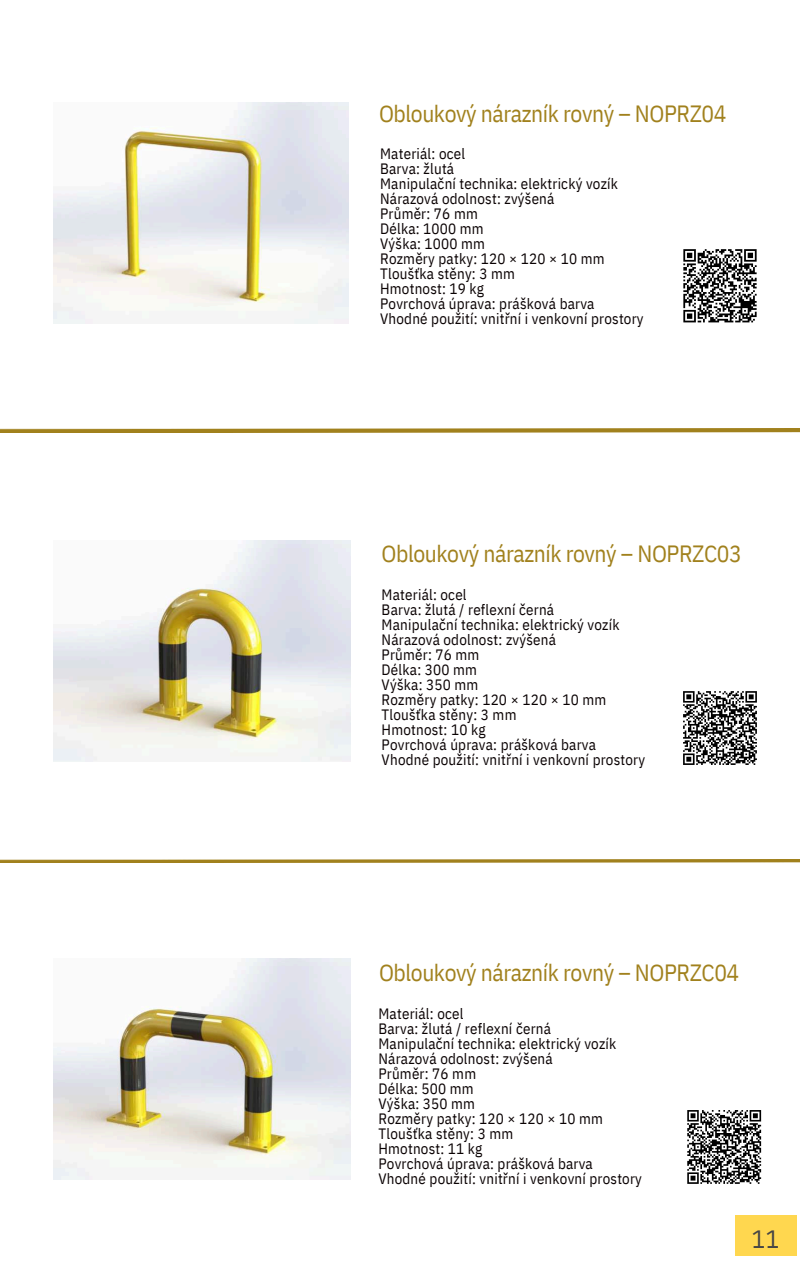
<style>
.page{position:relative;width:800px;height:1280px;background:#fff}
.page>*{position:absolute;margin:0;border:0;box-sizing:border-box;transform-origin:0 0}
.t1{font:25px "IBM Plex Sans Cond";color:#474645}
.t2{font:23.5px "IBM Plex Sans Cond";letter-spacing:-.02em;color:#a1811d}
.t3{font:15px/15px "IBM Plex Sans Cond";letter-spacing:.015em;color:#0a0203}
</style>
<div class="page">
<img style="left:53px;top:102px;width:295px;height:221px">
<img style="left:53px;top:540px;width:297px;height:222px">
<img style="left:53px;top:959px;width:298px;height:220px">
<hr style="left:0;top:429px;width:800px;height:3px;background:#a1811d">
<img style="left:0;top:860px;width:800px;height:3px">
<div style="left:735px;top:1215px;width:61px;height:41px;background:#ffd74f"></div>
<svg style="left:683px;top:249px;width:74px;height:74px"></svg>
<svg style="left:683px;top:691px;width:74px;height:74px"></svg>
<svg style="left:687px;top:1110px;width:75px;height:74px"></svg>
<h2 class="t2" style="left:379px;top:97px;width:349px">Obloukový nárazník rovný – NOPRZ04</h2>
<h3 class="t3" style="left:380px;top:146px;width:87px">Materiál: ocel</h3>
<p class="t3" style="left:380px;top:161px;width:76px">Barva: žlutá</p>
<p class="t3" style="left:380px;top:176px;width:239px">Manipulační technika: elektrický vozík</p>
<p class="t3" style="left:380px;top:191px;width:176px">Nárazová odolnost: zvýšená</p>
<h3 class="t3" style="left:380px;top:206px;width:99px">Průměr: 76 mm</h3>
<p class="t3" style="left:380px;top:221px;width:105px">Délka: 1000 mm</p>
<p class="t3" style="left:380px;top:236px;width:106px">Výška: 1000 mm</p>
<p class="t3" style="left:380px;top:251px;width:226px">Rozměry patky: 120 × 120 × 10 mm</p>
<h3 class="t3" style="left:380px;top:266px;width:136px">Tloušťka stěny: 3 mm</h3>
<p class="t3" style="left:380px;top:281px;width:105px">Hmotnost: 19 kg</p>
<p class="t3" style="left:380px;top:296px;width:216px">Povrchová úprava: prášková barva</p>
<p class="t3" style="left:380px;top:311px;width:265px">Vhodné použití: vnitřní i venkovní prostory</p>
<h2 class="t2" style="left:382px;top:538px;width:362px">Obloukový nárazník rovný – NOPRZC03</h2>
<p class="t3" style="left:382px;top:587px;width:265px">Materiál: ocel<br>Barva: žlutá / reflexní černá<br>Manipulační technika: elektrický vozík<br>Nárazová odolnost: zvýšená<br>Průměr: 76 mm<br>Délka: 300 mm<br>Výška: 350 mm<br>Rozměry patky: 120 × 120 × 10 mm<br>Tloušťka stěny: 3 mm<br>Hmotnost: 10 kg<br>Povrchová úprava: prášková barva<br>Vhodné použití: vnitřní i venkovní prostory</p>
<h2 class="t2" style="left:379px;top:957px;width:362px">Obloukový nárazník rovný – NOPRZC04</h2>
<p class="t3" style="left:378px;top:1005px;width:87px">Materiál: ocel</p>
<p class="t3" style="left:378px;top:1020px;width:265px">Barva: žlutá / reflexní černá<br>Manipulační technika: elektrický vozík<br>Nárazová odolnost: zvýšená<br>Průměr: 76 mm<br>Délka: 500 mm<br>Výška: 350 mm<br>Rozměry patky: 120 × 120 × 10 mm<br>Tloušťka stěny: 3 mm<br>Hmotnost: 11 kg<br>Povrchová úprava: prášková barva<br>Vhodné použití: vnitřní i venkovní prostory</p>
<h1 class="t1" style="left:752px;top:1222px;width:29px">11</h1>
</div>
